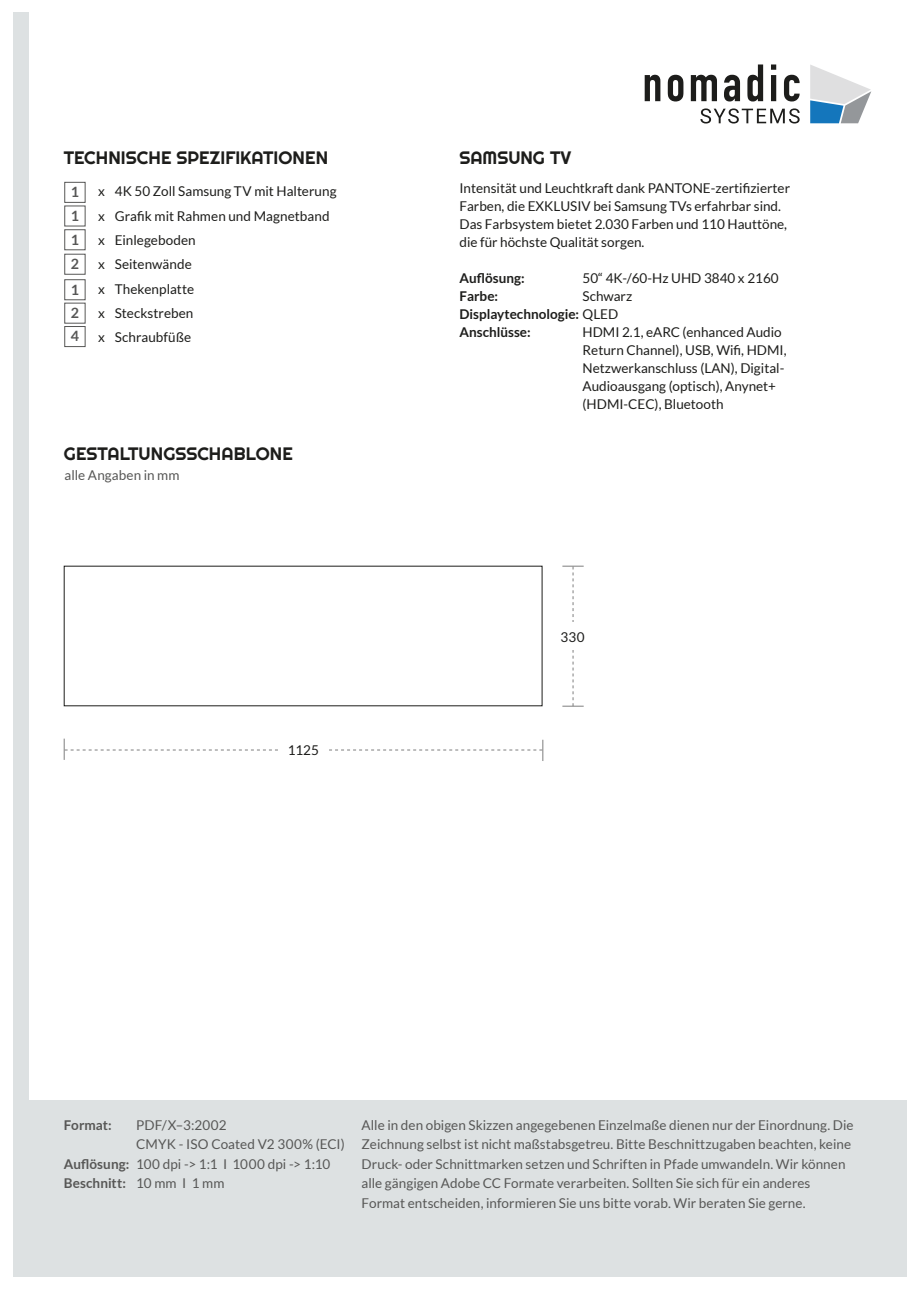
<style>
.page{position:relative;width:919px;height:1289px;background:#fff}
.page>*{position:absolute;margin:0;border:0;box-sizing:border-box;transform-origin:0 0}
.Header_2{font:18px "Righteous";color:#1d1d1b}
.t1{font:700 14.25px "Lato";color:#575756}
.Bemaßung{font:13.5px/18px "Lato";color:#1d1d1b}
.t2{font:13.5px/19.5px "Lato";letter-spacing:.005em;color:#575756}
.t3{font:700 13.5px "Lato";color:#1d1d1b}
.t4{font:700 13.5px "Lato";letter-spacing:.005em;color:#575756}
.s1{font-weight:400}
.s2{font-weight:700}
</style>
<div class="page">
<div style="left:13px;top:1099px;width:893px;height:177px;background:#dde1e2"></div>
<div style="left:13px;top:13px;width:15px;height:1263px;background:#dde1e2"></div>
<svg style="left:810px;top:65px;width:61px;height:58px"></svg>
<svg style="left:700px;top:108px;width:99px;height:15px"></svg>
<svg style="left:644px;top:75px;width:16px;height:26px"></svg>
<svg style="left:667px;top:75px;width:16px;height:26px"></svg>
<svg style="left:690px;top:75px;width:27px;height:26px"></svg>
<svg style="left:724px;top:75px;width:16px;height:26px"></svg>
<svg style="left:747px;top:64px;width:16px;height:37px"></svg>
<svg style="left:771px;top:64px;width:5px;height:37px"></svg>
<svg style="left:783px;top:75px;width:16px;height:26px"></svg>
<div style="left:64px;top:182px;width:21px;height:21px;border:1px solid #575756"></div>
<div style="left:64px;top:205px;width:21px;height:21px;border:1px solid #575756"></div>
<div style="left:64px;top:229px;width:21px;height:21px;border:1px solid #575756"></div>
<div style="left:64px;top:254px;width:21px;height:20px;border:1px solid #575756"></div>
<div style="left:64px;top:279px;width:21px;height:21px;border:1px solid #575756"></div>
<div style="left:64px;top:303px;width:21px;height:20px;border:1px solid #575756"></div>
<div style="left:64px;top:326px;width:21px;height:21px;border:1px solid #575756"></div>
<svg style="left:562px;top:566px;width:21px;height:140px"></svg>
<svg style="left:64px;top:738px;width:479px;height:23px"></svg>
<p class="Header_2" style="left:64px;top:147px;width:266px">TECHNISCHE SPEZIFIKATIONEN</p>
<p class="Bemaßung" style="left:98px;top:182px;width:240px">x 4K 50 Zoll Samsung TV mit Halterung</p>
<p class="Bemaßung" style="left:98px;top:206px;width:233px">x Grafik mit Rahmen und Magnetband</p>
<p class="Bemaßung" style="left:98px;top:231px;width:99px">x Einlegeboden</p>
<p class="Bemaßung" style="left:98px;top:255px;width:95px">x Seitenwände</p>
<p class="Bemaßung" style="left:98px;top:279px;width:97px">x Thekenplatte</p>
<p class="Bemaßung" style="left:98px;top:304px;width:97px">x Steckstreben</p>
<p class="Bemaßung" style="left:98px;top:328px;width:94px">x Schraubfüße</p>
<p class="t1" style="left:71px;top:184px;width:10px">1</p>
<p class="t1" style="left:71px;top:207px;width:10px">1</p>
<p class="t1" style="left:71px;top:231px;width:10px">1</p>
<p class="t1" style="left:71px;top:256px;width:10px">2</p>
<p class="t1" style="left:71px;top:281px;width:10px">1</p>
<p class="t1" style="left:71px;top:304px;width:10px">2</p>
<p class="t1" style="left:71px;top:328px;width:10px">4</p>
<p class="Header_2" style="left:64px;top:442px;width:230px">GESTALTUNGSSCHABLONE</p>
<p class="t2" style="left:65px;top:465px;width:116px">alle Angaben in mm</p>
<p class="Bemaßung" style="left:288px;top:741px;width:33px">1125</p>
<p class="Header_2" style="left:459px;top:147px;width:113px">SAMSUNG TV</p>
<p class="Bemaßung" style="left:459px;top:179px;width:332px">Intensität und Leuchtkraft dank PANTONE-zertifizierter Farben, die EXKLUSIV bei Samsung TVs erfahrbar sind.<br>Das Farbsystem bietet 2.030 Farben und 110 Hauttöne, die für höchste Qualität sorgen.</p>
<p class="t3" style="left:459px;top:270px;width:67px">Auflösung:</p>
<p class="Bemaßung" style="left:582px;top:269px;width:198px">50“ 4K-/60-Hz UHD 3840 x 2160</p>
<p class="t3" style="left:459px;top:288px;width:40px">Farbe:</p>
<p class="Bemaßung" style="left:582px;top:287px;width:51px">Schwarz</p>
<p class="t3" style="left:459px;top:306px;width:160px">Displaytechnologie: <span class="s1">QLED</span></p>
<p class="t3" style="left:459px;top:324px;width:73px">Anschlüsse:</p>
<p class="Bemaßung" style="left:582px;top:323px;width:205px">HDMI 2.1, eARC (enhanced Audio<br>Return Channel), USB, Wifi, HDMI,<br>Netzwerkanschluss (LAN), Digital-<br>Audioausgang (optisch), Anynet+ (HDMI-CEC), Bluetooth</p>
<p class="Bemaßung" style="left:560px;top:627px;width:26px">330</p>
<p class="t4" style="left:64px;top:1116px;width:49px">Format:</p>
<p class="t2" style="left:136px;top:1114px;width:92px">PDF/X–3:2002</p>
<p class="t2" style="left:136px;top:1134px;width:210px">CMYK - ISO Coated V2 300% (ECI)</p>
<p class="t2" style="left:64px;top:1153px;width:268px"><span class="s2">Auflösung:</span> 100 dpi -&gt; 1:1 I 1000 dpi -&gt; 1:10</p>
<p class="t4" style="left:64px;top:1175px;width:162px">Beschnitt: <span class="s1">10 mm I 1 mm</span></p>
<p class="t2" style="left:361px;top:1114px;width:493px">Alle in den obigen Skizzen angegebenen Einzelmaße dienen nur der Einordnung. Die Zeichnung selbst ist nicht maßstabsgetreu. Bitte Beschnittzugaben beachten, keine Druck- oder Schnittmarken setzen und Schriften in Pfade umwandeln. Wir können alle gängigen Adobe CC Formate verarbeiten. Sollten Sie sich für ein anderes Format entscheiden, informieren Sie uns bitte vorab. Wir beraten Sie gerne.</p>
</div>
